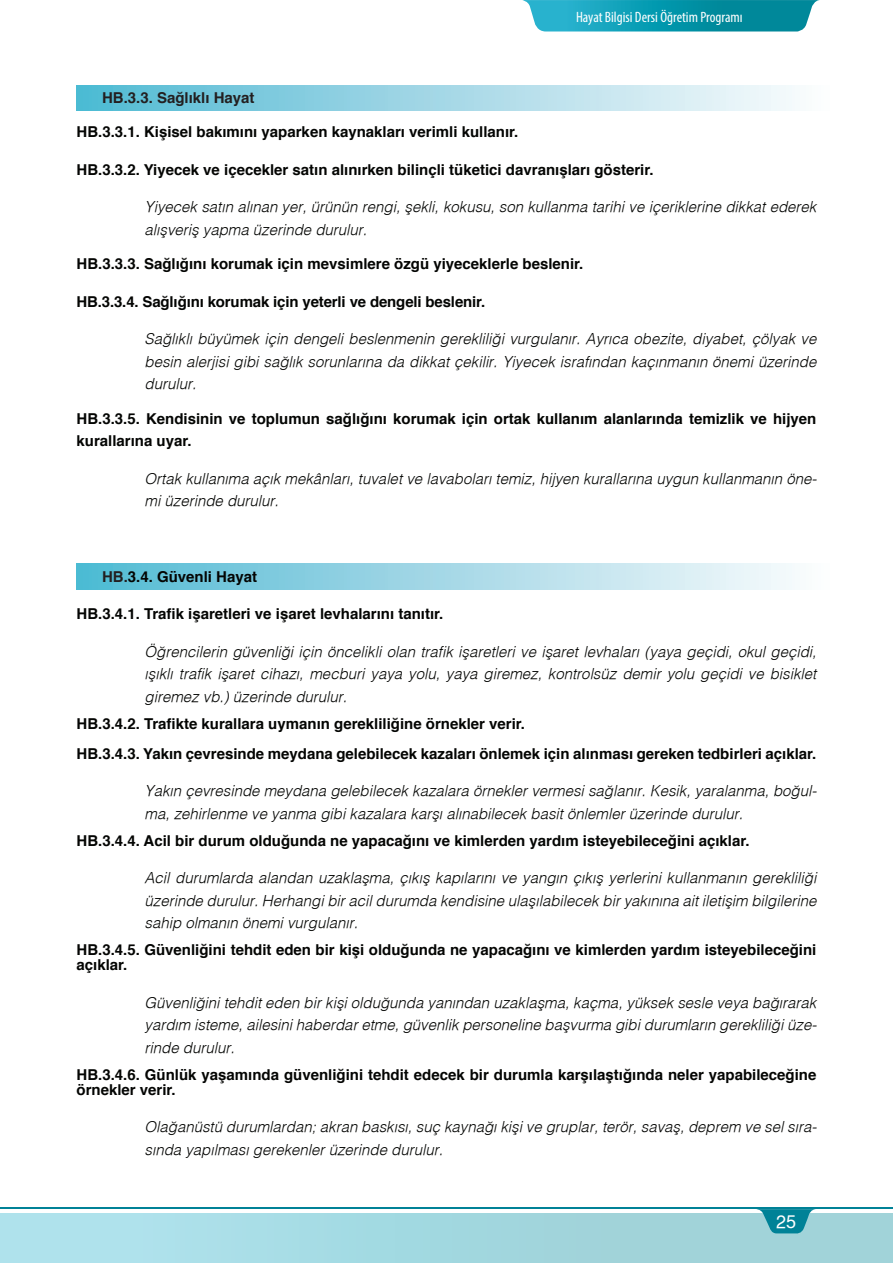
<style>
.page{position:relative;width:893px;height:1263px;background:#fff}
.page>*{position:absolute;margin:0;border:0;box-sizing:border-box;transform-origin:0 0}
.t1{font:500 18px "Helvetica";color:#fff}
.t2{font:italic 300 15px/22.5px "Helvetica";color:#040503}
.t3{font:700 15px/15px "Helvetica";color:#040503}
.t4{font:condensed 15px "Myriad Pro";color:#fff}
.t5{font:700 15px "Helvetica";color:#231f20}
.s1{color:#231f20}
</style>
<div class="page">
<div style="left:0;top:1213px;width:893px;height:50px;background:linear-gradient(to right,#aee3ed,#9dcfd4)"></div>
<hr style="left:0;top:1213px;width:1px;height:50px;background:#afe2ec">
<hr style="left:0;top:1207px;width:893px;height:2px;background:#008297">
<svg style="left:756px;top:1209px;width:66px;height:25px;background:#45a5b3"></svg>
<svg style="left:522px;top:0;width:298px;height:32px;background:#21a1b5"></svg>
<div style="left:77px;top:85px;width:755px;height:26px;background:linear-gradient(to right,#50b9d3,#fefcfd)"></div>
<div style="left:77px;top:563px;width:755px;height:26px;background:linear-gradient(to right,#50b9d3,#fefcfd)"></div>
<p class="t4" style="left:576px;top:8px;width:168px">Hayat Bilgisi Dersi Öğretim Programı</p>
<p class="t5" style="left:102px;top:86px;width:154px">HB.3.3. Sağlıklı Hayat</p>
<p class="t3" style="left:77px;top:125px;width:443px">HB.3.3.1. Kişisel bakımını yaparken kaynakları verimli kullanır.</p>
<p class="t3" style="left:77px;top:162px;width:578px">HB.3.3.2. Yiyecek ve içecekler satın alınırken bilinçli tüketici davranışları gösterir.</p>
<p class="t2" style="left:145px;top:195px;width:673px">Yiyecek satın alınan yer, ürünün rengi, şekli, kokusu, son kullanma tarihi ve içeriklerine dikkat ederek alışveriş yapma üzerinde durulur.</p>
<p class="t3" style="left:77px;top:257px;width:508px">HB.3.3.3. Sağlığını korumak için mevsimlere özgü yiyeceklerle beslenir.</p>
<p class="t3" style="left:77px;top:294px;width:410px">HB.3.3.4. Sağlığını korumak için yeterli ve dengeli beslenir.</p>
<p class="t2" style="left:145px;top:327px;width:673px;text-align:justify">Sağlıklı büyümek için dengeli beslenmenin gerekliliği vurgulanır. Ayrıca obezite, diyabet, çölyak ve besin alerjisi gibi sağlık sorunlarına da dikkat çekilir. Yiyecek israfından kaçınmanın önemi üzerinde durulur.</p>
<p class="t3" style="left:77px;top:408px;width:741px;line-height:22.5px">HB.3.3.5. Kendisinin ve toplumun sağlığını korumak için ortak kullanım alanlarında temizlik ve hijyen kurallarına uyar.</p>
<p class="t2" style="left:145px;top:467px;width:674px">Ortak kullanıma açık mekânları, tuvalet ve lavaboları temiz, hijyen kurallarına uygun kullanmanın öne&shy;mi üzerinde durulur.</p>
<p class="t3" style="left:102px;top:569px;width:157px"><span class="s1">HB.</span>3.4. Güvenli Hayat</p>
<p class="t3" style="left:77px;top:606px;width:368px">HB.3.4.1. Trafik işaretleri ve işaret levhalarını tanıtır.</p>
<p class="t2" style="left:145px;top:640px;width:673px;text-align:justify">Öğrencilerin güvenliği için öncelikli olan trafik işaretleri ve işaret levhaları (yaya geçidi, okul geçidi, ışıklı trafik işaret cihazı, mecburi yaya yolu, yaya giremez, kontrolsüz demir yolu geçidi ve bisiklet giremez vb.) üzerinde durulur.</p>
<p class="t3" style="left:77px;top:708px;width:741px;line-height:30px">HB.3.4.2. Trafikte kurallara uymanın gerekliliğine örnekler verir.<br>HB.3.4.3. Yakın çevresinde meydana gelebilecek kazaları önlemek için alınması gereken tedbirleri açıklar.</p>
<p class="t2" style="left:145px;top:779px;width:674px">Yakın çevresinde meydana gelebilecek kazalara örnekler vermesi sağlanır. Kesik, yaralanma, boğul&shy;ma, zehirlenme ve yanma gibi kazalara karşı alınabilecek basit önlemler üzerinde durulur.</p>
<p class="t3" style="left:77px;top:833px;width:675px">HB.3.4.4. Acil bir durum olduğunda ne yapacağını ve kimlerden yardım isteyebileceğini açıklar.</p>
<p class="t2" style="left:145px;top:866px;width:673px;text-align:justify">Acil durumlarda alandan uzaklaşma, çıkış kapılarını ve yangın çıkış yerlerini kullanmanın gerekliliği üzerinde durulur. Herhangi bir acil durumda kendisine ulaşılabilecek bir yakınına ait iletişim bilgilerine sahip olmanın önemi vurgulanır.</p>
<p class="t3" style="left:77px;top:942px;width:741px">HB.3.4.5. Güvenliğini tehdit eden bir kişi olduğunda ne yapacağını ve kimlerden yardım isteyebileceğini açıklar.</p>
<p class="t2" style="left:145px;top:991px;width:674px;text-align:justify">Güvenliğini tehdit eden bir kişi olduğunda yanından uzaklaşma, kaçma, yüksek sesle veya bağırarak yardım isteme, ailesini haberdar etme, güvenlik personeline başvurma gibi durumların gerekliliği üze&shy;rinde durulur.</p>
<p class="t3" style="left:77px;top:1067px;width:741px">HB.3.4.6. Günlük yaşamında güvenliğini tehdit edecek bir durumla karşılaştığında neler yapabileceğine örnekler verir.</p>
<p class="t2" style="left:145px;top:1115px;width:674px">Olağanüstü durumlardan; akran baskısı, suç kaynağı kişi ve gruplar, terör, savaş, deprem ve sel sıra&shy;sında yapılması gerekenler üzerinde durulur.</p>
<p class="t1" style="left:776px;top:1211px;width:22px">25</p>
</div>
